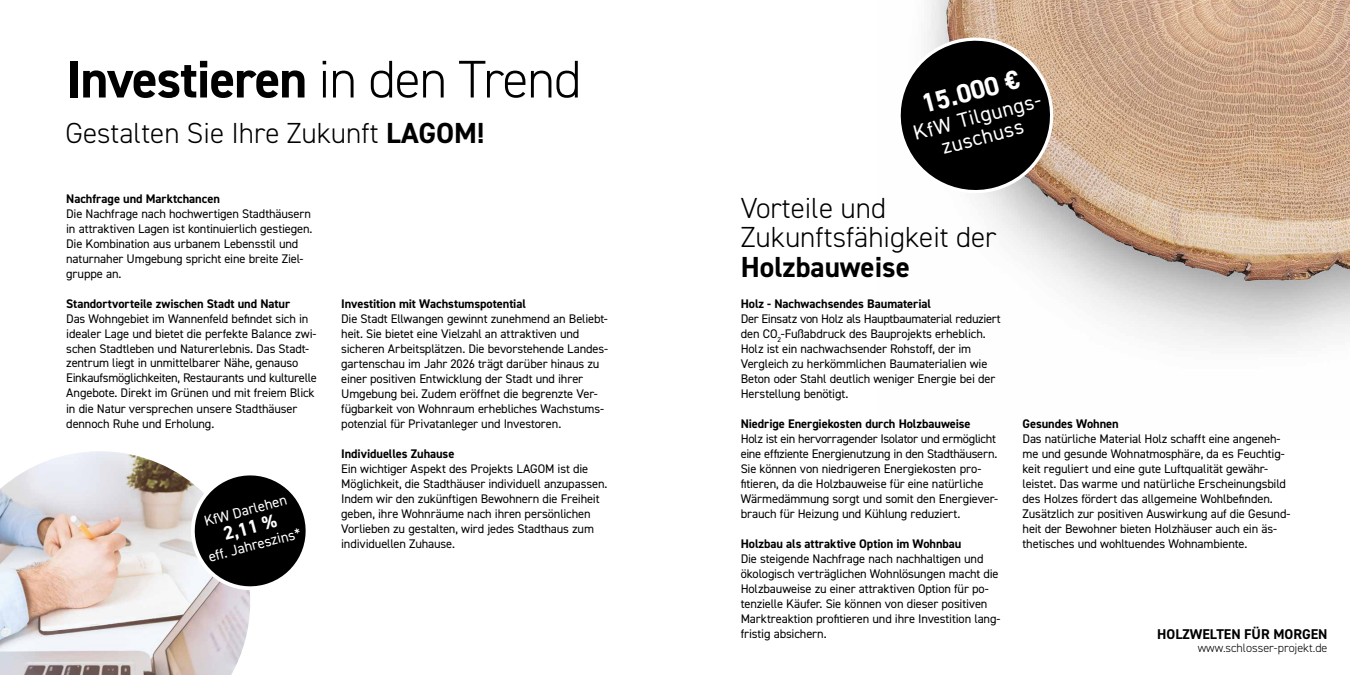
<style>
.page{position:relative;width:1350px;height:675px;background:#fff}
.page>*{position:absolute;margin:0;border:0;box-sizing:border-box;transform-origin:0 0}
.t1{font:700 53.12px "DIN2014";letter-spacing:-.02em;color:#000}
.t2{font:300 29.12px/30px "DIN2014";color:#000}
.t3{font:700 29.12px "DIN2014";color:#000}
.t4{font:700 26.69px "DIN2014";color:#fff}
.t5{font:20.75px/20.8px "DIN2014";color:#fff;text-align:center}
.t6{font:700 18.81px "DIN2014";color:#fff}
.t7{font:14.62px "DIN2014";color:#fff}
.t8{font:700 14.19px "DIN2014";color:#000}
.t9{font:12.5px/15px "DIN2014";letter-spacing:-.015em;color:#000}
.t10{font:700 12.5px "DIN2014";letter-spacing:-.005em;color:#000}
.t11{font:300 12.12px "DIN2014";color:#000}
.s1{font-weight:300}
.s2{font-weight:700}
</style>
<div class="page">
<img style="left:927px;top:0;width:423px;height:346px">
<img style="left:0;top:451px;width:250px;height:224px">
<svg style="left:187px;top:467px;width:119px;height:127px"></svg>
<svg style="left:900px;top:31px;width:160px;height:169px"></svg>
<h1 class="t1" style="left:66px;top:44px;width:517px">Investieren <span class="s1">in den Trend</span></h1>
<h2 class="t2" style="left:66px;top:118px;width:420px">Gestalten Sie Ihre Zukunft <span class="s2">LAGOM!</span></h2>
<p class="t10" style="left:66px;top:190px;width:155px">Nachfrage und Marktchancen</p>
<p class="t9" style="left:66px;top:205px;width:248px">Die Nachfrage nach hochwertigen Stadthäusern in attraktiven Lagen ist kontinuierlich gestiegen.<br>Die Kombination aus urbanem Lebensstil und naturnaher Umgebung spricht eine breite Ziel&shy;gruppe an.</p>
<p class="t10" style="left:66px;top:295px;width:225px">Standortvorteile zwischen Stadt und Natur</p>
<p class="t9" style="left:66px;top:310px;width:252px">Das Wohngebiet im Wannenfeld befindet sich in idealer Lage und bietet die perfekte Balance zwi&shy;schen Stadtleben und Naturerlebnis. Das Stadt&shy;zentrum liegt in unmittelbarer Nähe, genauso Einkaufsmöglichkeiten, Restaurants und kulturelle Angebote. Direkt im Grünen und mit freiem Blick in die Natur versprechen unsere Stadthäuser dennoch Ruhe und Erholung.</p>
<p class="t7" style="left:202px;top:512px;width:86px;rotate:-15deg">KfW Darlehen</p>
<h3 class="t6" style="left:221px;top:522px;width:56px;rotate:-15deg">2,11 %</h3>
<p class="t7" style="left:206px;top:548px;width:97px;rotate:-15deg">eff. Jahreszins*</p>
<p class="t10" style="left:341px;top:295px;width:186px">Investition mit Wachstumspotential</p>
<p class="t9" style="left:341px;top:310px;width:269px">Die Stadt Ellwangen gewinnt zunehmend an Beliebt&shy;heit. Sie bietet eine Vielzahl an attraktiven und sicheren Arbeitsplätzen. Die bevorstehende Landes&shy;gartenschau im Jahr 2026 trägt darüber hinaus zu einer positiven Entwicklung der Stadt und ihrer Umgebung bei. Zudem eröffnet die begrenzte Ver&shy;fügbarkeit von Wohnraum erhebliches Wachstums&shy;potenzial für Privatanleger und Investoren.</p>
<p class="t10" style="left:341px;top:445px;width:115px">Individuelles Zuhause</p>
<p class="t9" style="left:341px;top:460px;width:268px">Ein wichtiger Aspekt des Projekts LAGOM ist die Möglichkeit, die Stadthäuser individuell anzupassen.<br>Indem wir den zukünftigen Bewohnern die Freiheit geben, ihre Wohnräume nach ihren persönlichen Vorlieben zu gestalten, wird jedes Stadthaus zum individuellen Zuhause.</p>
<h3 class="t4" style="left:917px;top:87px;width:102px;rotate:-15deg">15.000 €</h3>
<h3 class="t5" style="left:911px;top:123px;width:137px;rotate:-15deg">KfW Tilgungs&shy;zuschuss</h3>
<h2 class="t2" style="left:741px;top:193px;width:257px">Vorteile und<br>Zukunftsfähigkeit der</h2>
<h2 class="t3" style="left:741px;top:248px;width:171px">Holzbauweise</h2>
<p class="t10" style="left:741px;top:295px;width:192px">Holz - Nachwachsendes Baumaterial</p>
<p class="t9" style="left:741px;top:310px;width:262px">Der Einsatz von Holz als Hauptbaumaterial reduziert den CO<sub>2</sub>-Fußabdruck des Bauprojekts erheblich.<br>Holz ist ein nachwachsender Rohstoff, der im Vergleich zu herkömmlichen Baumaterialien wie Beton oder Stahl deutlich weniger Energie bei der Herstellung benötigt.</p>
<p class="t10" style="left:741px;top:415px;width:231px">Niedrige Energiekosten durch Holzbauweise</p>
<p class="t9" style="left:741px;top:430px;width:259px">Holz ist ein hervorragender Isolator und ermöglicht eine effiziente Energienutzung in den Stadthäusern.<br>Sie können von niedrigeren Energiekosten pro&shy;fitieren, da die Holzbauweise für eine natürliche Wärmedämmung sorgt und somit den Energiever&shy;brauch für Heizung und Kühlung reduziert.</p>
<p class="t10" style="left:741px;top:535px;width:222px">Holzbau als attraktive Option im Wohnbau</p>
<p class="t9" style="left:741px;top:550px;width:261px">Die steigende Nachfrage nach nachhaltigen und ökologisch verträglichen Wohnlösungen macht die Holzbauweise zu einer attraktiven Option für po&shy;tenzielle Käufer. Sie können von dieser positiven Marktreaktion profitieren und ihre Investition lang&shy;fristig absichern.</p>
<p class="t10" style="left:1023px;top:415px;width:98px">Gesundes Wohnen</p>
<p class="t9" style="left:1023px;top:430px;width:270px">Das natürliche Material Holz schafft eine angeneh&shy;me und gesunde Wohnatmosphäre, da es Feuchtig&shy;keit reguliert und eine gute Luftqualität gewähr&shy;leistet. Das warme und natürliche Erscheinungsbild des Holzes fördert das allgemeine Wohlbefinden.<br>Zusätzlich zur positiven Auswirkung auf die Gesund&shy;heit der Bewohner bieten Holzhäuser auch ein äs&shy;thetisches und wohltuendes Wohnambiente.</p>
<p class="t8" style="left:1157px;top:625px;width:172px">HOLZWELTEN FÜR MORGEN</p>
<p class="t11" style="left:1198px;top:641px;width:131px">www.schlosser-projekt.de</p>
</div>
